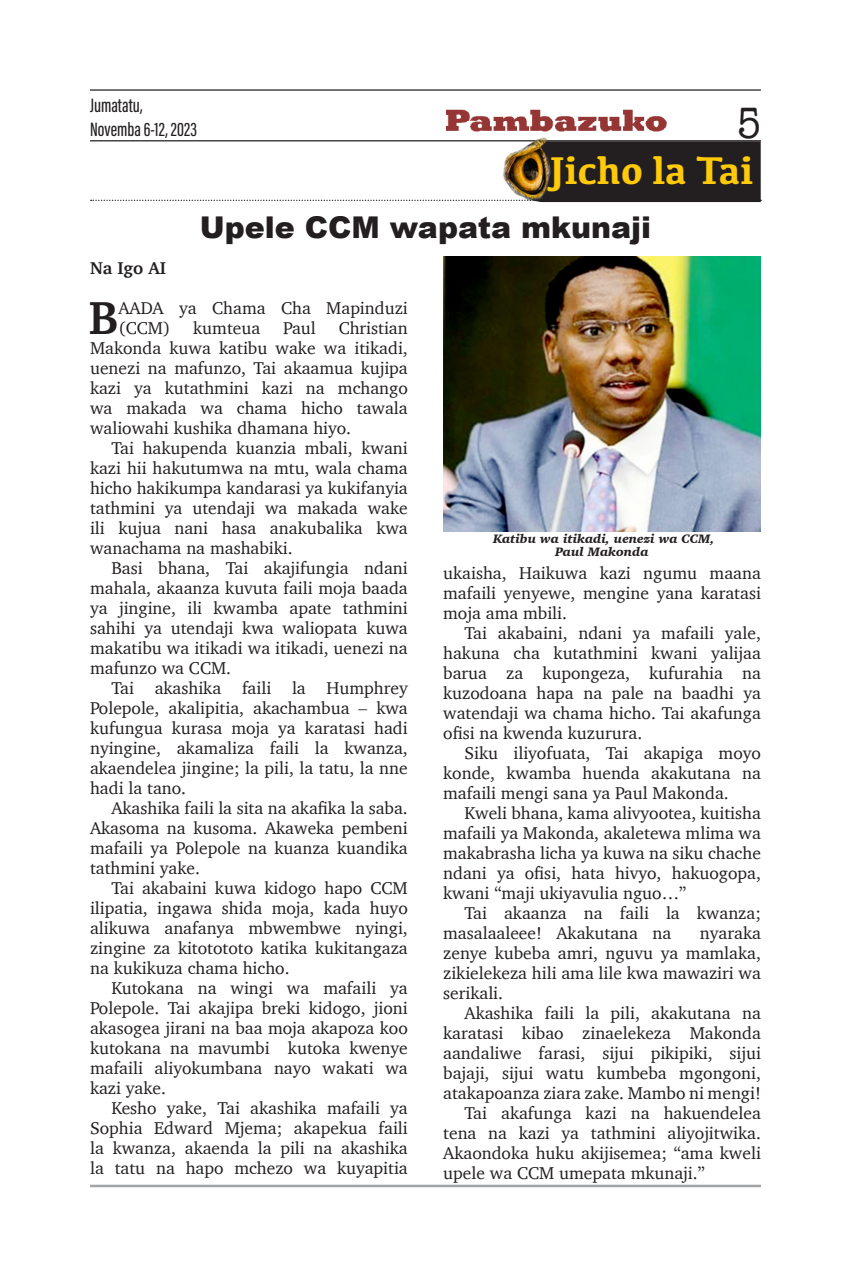
<style>
.page{position:relative;width:851px;height:1276px;background:#fff}
.page>*{position:absolute;margin:0;border:0;box-sizing:border-box;transform-origin:0 0}
.t1{font:700 47.25px "Charter";color:#231f20}
.t2{font:45px "American Typewriter";color:#231f20;scale:.84 1}
.t3{font:700 40px "Kefa";color:#feca0a}
.t4{font:900 30px "Arial";color:#231f20}
.t5{font:20px/24px "Acumin Variable Concept";color:#231f20}
.t6{font:17.5px/20px "Charter";color:#231f20;text-align:justify}
.t7{font:700 17.5px "Charter";color:#231f20}
.t8{font:italic 900 12.5px "Charter";color:#231f20}
</style>
<div class="page">
<hr style="left:90px;top:89px;width:670px;height:2px;background:#231f20">
<hr style="left:90px;top:140px;width:670px;height:1px;background:#231f20">
<hr style="left:90px;top:1184px;width:670px;height:3px;background:#a1a3a6">
<img style="left:446px;top:109px;width:220px;height:23px">
<svg style="left:91px;top:141px;width:670px;height:61px"></svg>
<img style="left:502px;top:138px;width:49px;height:65px">
<img style="left:443px;top:257px;width:317px;height:274px">
<p class="t5" style="left:90px;top:92px;width:108px">Jumatatu,<br>Novemba 6-12, 2023</p>
<h2 class="t2" style="left:736px;top:88px;width:30px">5</h2>
<p class="t3" style="left:549px;top:144px;width:205px">Jicho la Tai</p>
<p class="t4" style="left:200px;top:205px;width:453px">Upele CCM wapata mkunaji</p>
<p class="t7" style="left:90px;top:253px;width:77px">Na Igo AI</p>
<p class="t1" style="left:89px;top:277px;width:31px">B</p>
<p class="t6" style="left:118px;top:297px;width:291px">AADA ya Chama Cha Mapinduzi (CCM)</p>
<p class="t6" style="left:90px;top:317px;width:319px;text-indent:248px">Christian Makonda kuwa katibu wake wa itikadi, uenezi na mafunzo, Tai akaamua kujipa kazi ya kutathmini kazi na mchango wa makada wa chama hicho tawala waliowahi kushika dhamana hiyo.</p>
<p class="t6" style="left:90px;top:437px;width:319px;text-indent:21px">Tai hakupenda kuanzia mbali, kwani kazi hii hakutumwa na mtu, wala chama hicho hakikumpa kandarasi ya kukifanyia tathmini ya utendaji wa makada wake ili kujua nani hasa anakubalika kwa wanachama na mashabiki.</p>
<p class="t6" style="left:90px;top:557px;width:319px;text-indent:21px">Basi bhana, Tai akajifungia ndani mahala, akaanza kuvuta faili moja baada ya jingine, ili kwamba apate tathmini sahihi ya utendaji kwa waliopata kuwa makatibu wa itikadi wa itikadi, uenezi na mafunzo wa CCM.</p>
<p class="t6" style="left:90px;top:677px;width:319px;text-indent:21px">Tai akashika faili la Humphrey Polepole, akalipitia, akachambua – kwa kufungua kurasa moja ya karatasi hadi nyingine, akamaliza faili la kwanza, akaendelea jingine; la pili, la tatu, la nne hadi la tano.</p>
<p class="t6" style="left:90px;top:797px;width:319px;text-indent:21px">Akashika faili la sita na akafika la saba.<br>Akasoma na kusoma. Akaweka pembeni mafaili ya Polepole na kuanza kuandika tathmini yake.</p>
<p class="t6" style="left:90px;top:877px;width:319px;text-indent:21px">Tai akabaini kuwa kidogo hapo CCM ilipatia, ingawa shida moja, kada huyo alikuwa anafanya mbwembwe nyingi, zingine za kitotototo katika kukitangaza na kukikuza chama hicho.</p>
<p class="t6" style="left:90px;top:977px;width:319px;text-indent:21px">Kutokana na wingi wa mafaili ya Polepole. Tai akajipa breki kidogo, jioni akasogea jirani na baa moja akapoza koo kutokana na mavumbi kutoka kwenye mafaili aliyokumbana nayo wakati wa kazi yake.</p>
<p class="t6" style="left:90px;top:1097px;width:319px;text-indent:21px">Kesho yake, Tai akashika mafaili ya Sophia Edward Mjema; akapekua faili la kwanza, akaenda la pili na akashika la tatu na hapo mchezo wa kuyapitia</p>
<p class="t6" style="left:193px;top:317px;width:69px">kumteua</p>
<p class="t6" style="left:283px;top:317px;width:34px">Paul</p>
<p class="t8" style="left:493px;top:531px;width:223px">Katibu wa itikadi, uenezi wa CCM,</p>
<p class="t8" style="left:555px;top:544px;width:95px">Paul Makonda</p>
<p class="t6" style="left:443px;top:563px;width:319px">ukaisha, Haikuwa kazi ngumu maana mafaili yenyewe, mengine yana karatasi moja ama mbili.</p>
<p class="t6" style="left:443px;top:623px;width:319px;text-indent:21px">Tai akabaini, ndani ya mafaili yale, hakuna cha kutathmini kwani yalijaa barua za kupongeza, kufurahia na kuzodoana hapa na pale na baadhi ya watendaji wa chama hicho. Tai akafunga ofisi na kwenda kuzurura.</p>
<p class="t6" style="left:443px;top:743px;width:319px;text-indent:21px">Siku iliyofuata, Tai akapiga moyo konde, kwamba huenda akakutana na mafaili mengi sana ya Paul Makonda.</p>
<p class="t6" style="left:443px;top:803px;width:319px;text-indent:21px">Kweli bhana, kama alivyootea, kuitisha mafaili ya Makonda, akaletewa mlima wa makabrasha licha ya kuwa na siku chache ndani ya ofisi, hata hivyo, hakuogopa, kwani “maji ukiyavulia nguo…”</p>
<p class="t6" style="left:443px;top:903px;width:319px;text-indent:21px">Tai akaanza na faili la kwanza; masalaaleee! Akakutana na</p>
<p class="t6" style="left:443px;top:923px;width:319px;text-indent:257px">nyaraka zenye kubeba amri, nguvu ya mamlaka, zikielekeza hili ama lile kwa mawaziri wa serikali.</p>
<p class="t6" style="left:443px;top:1003px;width:319px;text-indent:21px">Akashika faili la pili, akakutana na karatasi kibao zinaelekeza Makonda aandaliwe farasi, sijui pikipiki, sijui bajaji, sijui watu kumbeba mgongoni, atakapoanza ziara zake. Mambo ni mengi!</p>
<p class="t6" style="left:443px;top:1103px;width:319px;text-indent:21px">Tai akafunga kazi na hakuendelea tena na kazi ya tathmini aliyojitwika.<br>Akaondoka huku akijisemea; “ama kweli upele wa CCM umepata mkunaji.”</p>
</div>
